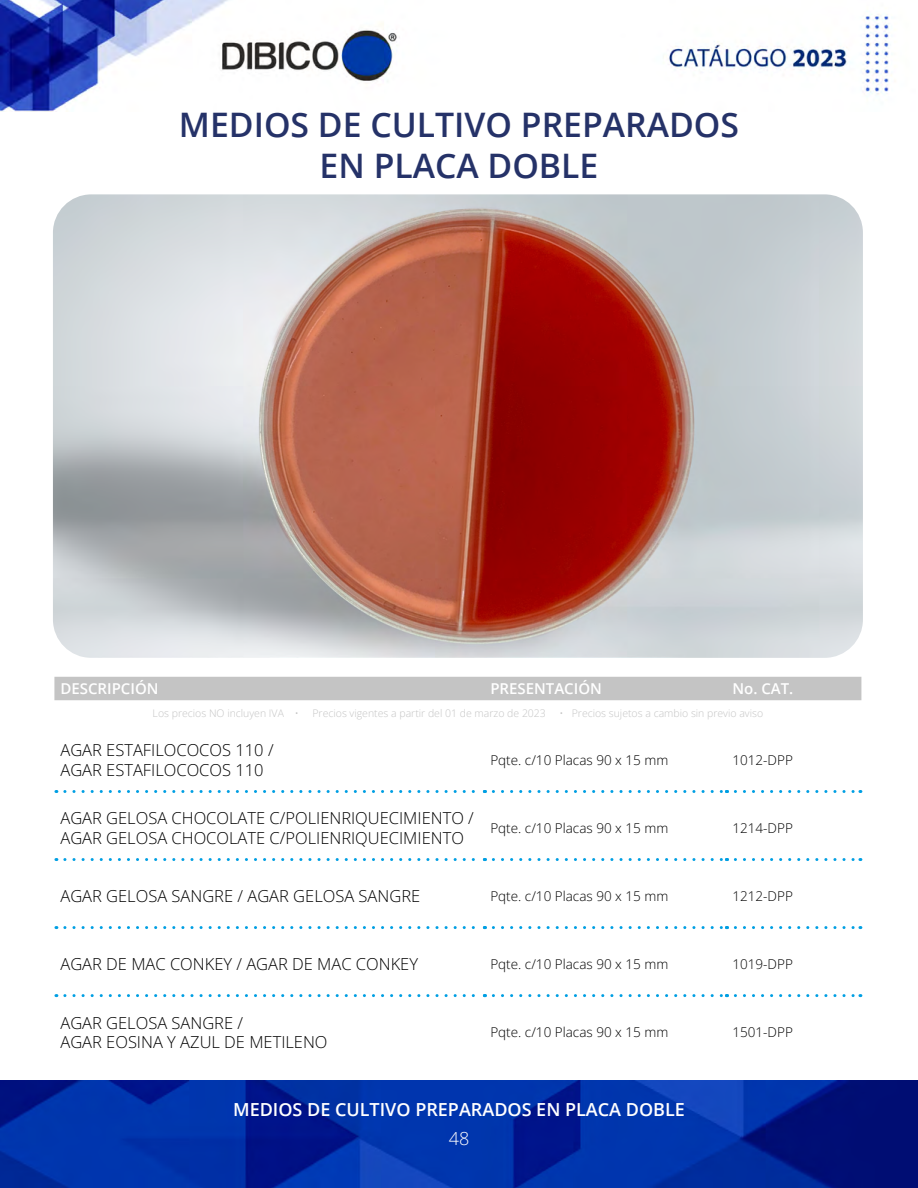
<style>
.page{position:relative;width:918px;height:1188px;background:#fff}
.page>*{position:absolute;margin:0;border:0;box-sizing:border-box;transform-origin:0 0}
.t1{font:600 33.75px/40.5px "Open Sans";color:#253268;text-align:center}
.t2{font:600 18px "Open Sans";color:#fff}
.t3{font:300 18px "Open Sans";color:#fff}
.t4{font:300 16.5px/19.8px "Open Sans";color:#000}
.t5{font:600 15px "Open Sans";color:#fff}
.t6{font:300 13.5px "Open Sans";color:#000}
.t7{font:300 10.5px "Open Sans";color:#c4c4c4}
</style>
<div class="page">
<img style="left:0;top:1081px;width:918px;height:107px">
<img style="left:0;top:0;width:892px;height:111px">
<div style="left:54px;top:677px;width:807px;height:23px;background:#c4c4c4"></div>
<svg style="left:65px;top:790px;width:420px;height:3px"></svg>
<svg style="left:493px;top:790px;width:234px;height:3px"></svg>
<svg style="left:735px;top:790px;width:126px;height:3px"></svg>
<svg style="left:65px;top:858px;width:420px;height:3px"></svg>
<svg style="left:493px;top:858px;width:234px;height:3px"></svg>
<svg style="left:735px;top:858px;width:126px;height:3px"></svg>
<svg style="left:65px;top:926px;width:420px;height:3px"></svg>
<svg style="left:493px;top:926px;width:234px;height:3px"></svg>
<svg style="left:735px;top:926px;width:126px;height:3px"></svg>
<svg style="left:65px;top:994px;width:420px;height:3px"></svg>
<svg style="left:493px;top:994px;width:234px;height:3px"></svg>
<svg style="left:735px;top:994px;width:126px;height:3px"></svg>
<img style="left:53px;top:194px;width:810px;height:464px">
<h1 class="t1" style="left:179px;top:104px;width:562px">MEDIOS DE CULTIVO PREPARADOS<br>EN PLACA DOBLE</h1>
<p class="t5" style="left:60px;top:679px;width:100px">DESCRIPCIÓN</p>
<p class="t5" style="left:490px;top:679px;width:113px">PRESENTACIÓN</p>
<p class="t5" style="left:732px;top:679px;width:62px">No. CAT.</p>
<p class="t7" style="left:153px;top:706px;width:148px">Los precios NO incluyen IVA •</p>
<p class="t7" style="left:313px;top:706px;width:235px">Precios vigentes a partir del 01 de marzo de 2023</p>
<p class="t7" style="left:560px;top:706px;width:205px">• Precios sujetos a cambio sin previo aviso</p>
<p class="t4" style="left:60px;top:740px;width:215px">AGAR ESTAFILOCOCOS 110 /<br>AGAR ESTAFILOCOCOS 110</p>
<p class="t6" style="left:490px;top:751px;width:179px">Pqte. c/10 Placas 90 x 15 mm</p>
<p class="t6" style="left:732px;top:751px;width:62px">1012-DPP</p>
<p class="t4" style="left:60px;top:808px;width:415px">AGAR GELOSA CHOCOLATE C/POLIENRIQUECIMIENTO /<br>AGAR GELOSA CHOCOLATE C/POLIENRIQUECIMIENTO</p>
<p class="t6" style="left:490px;top:819px;width:179px">Pqte. c/10 Placas 90 x 15 mm</p>
<p class="t6" style="left:732px;top:819px;width:62px">1214-DPP</p>
<p class="t4" style="left:60px;top:886px;width:361px">AGAR GELOSA SANGRE / AGAR GELOSA SANGRE</p>
<p class="t6" style="left:490px;top:887px;width:179px">Pqte. c/10 Placas 90 x 15 mm</p>
<p class="t6" style="left:732px;top:887px;width:62px">1212-DPP</p>
<p class="t4" style="left:60px;top:954px;width:359px">AGAR DE MAC CONKEY / AGAR DE MAC CONKEY</p>
<p class="t6" style="left:490px;top:955px;width:179px">Pqte. c/10 Placas 90 x 15 mm</p>
<p class="t6" style="left:732px;top:955px;width:62px">1019-DPP</p>
<p class="t4" style="left:60px;top:1012px;width:269px">AGAR GELOSA SANGRE /<br>AGAR EOSINA Y AZUL DE METILENO</p>
<p class="t6" style="left:490px;top:1023px;width:179px">Pqte. c/10 Placas 90 x 15 mm</p>
<p class="t6" style="left:732px;top:1023px;width:62px">1501-DPP</p>
<p class="t2" style="left:233px;top:1097px;width:453px">MEDIOS DE CULTIVO PREPARADOS EN PLACA DOBLE</p>
<p class="t3" style="left:449px;top:1126px;width:22px">48</p>
</div>
